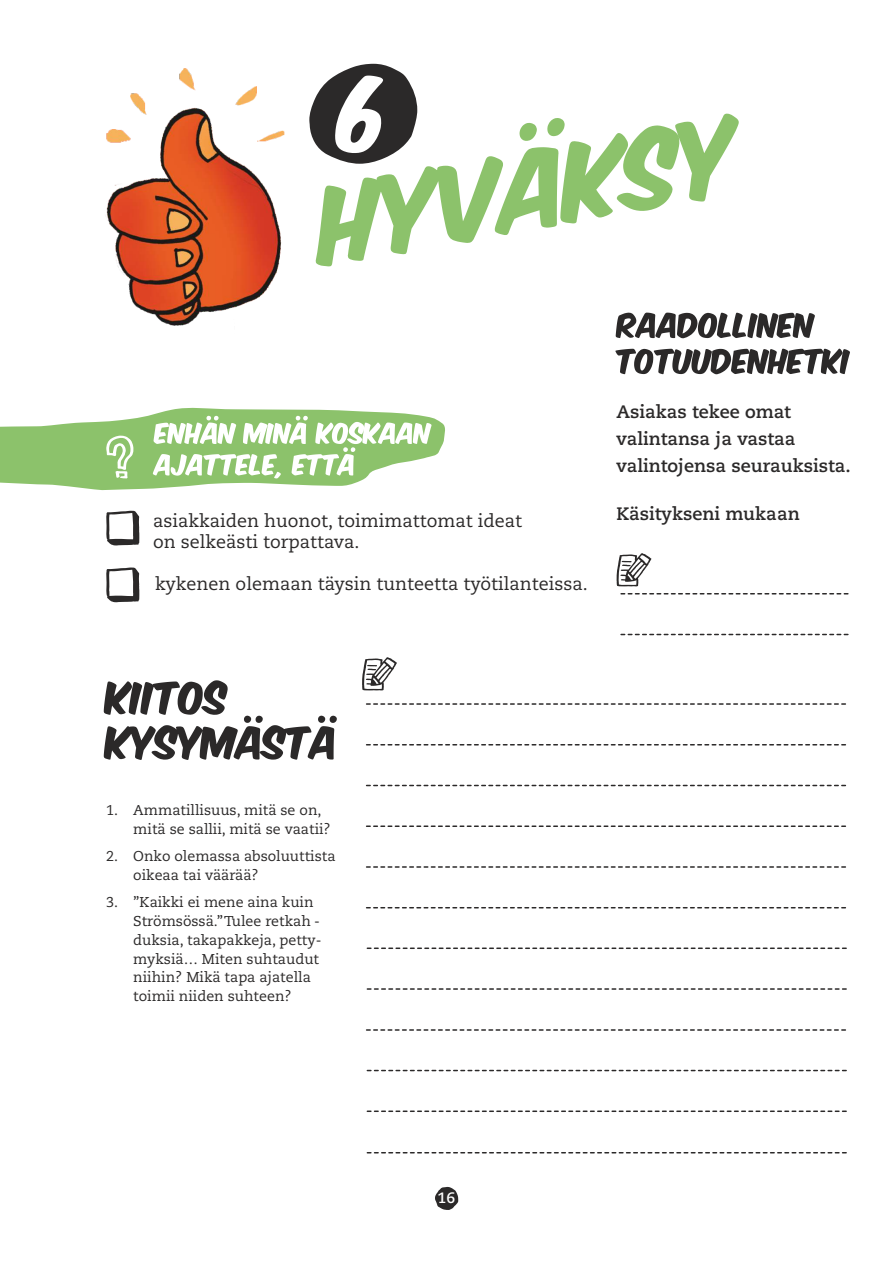
<style>
.page{position:relative;width:893px;height:1263px;background:#fff}
.page>*{position:absolute;margin:0;border:0;box-sizing:border-box;transform-origin:0 0}
.t1{font:18px "Caecilia LT Std";color:#2b2929}
.t2{font:700 18px/27px "Caecilia LT Std";color:#2b2929}
.t3{font:700 15px "Caecilia LT Std";color:#fff}
.t4{font:14.25px/18.8px "Caecilia LT Std";color:#2b2929}
</style>
<div class="page">
<svg style="left:309px;top:63px;width:443px;height:312px"></svg>
<img style="left:106px;top:68px;width:179px;height:258px">
<svg style="left:104px;top:680px;width:233px;height:80px"></svg>
<svg style="left:615px;top:349px;width:235px;height:25px"></svg>
<svg style="left:616px;top:313px;width:199px;height:25px"></svg>
<svg style="left:616px;top:553px;width:233px;height:42px"></svg>
<svg style="left:620px;top:633px;width:229px;height:3px"></svg>
<svg style="left:0;top:407px;width:445px;height:83px"></svg>
<svg style="left:106px;top:510px;width:33px;height:35px"></svg>
<svg style="left:106px;top:567px;width:33px;height:35px"></svg>
<svg style="left:362px;top:657px;width:35px;height:34px"></svg>
<svg style="left:366px;top:744px;width:480px;height:2px"></svg>
<svg style="left:366px;top:825px;width:481px;height:2px"></svg>
<svg style="left:366px;top:907px;width:481px;height:2px"></svg>
<svg style="left:366px;top:947px;width:481px;height:2px"></svg>
<svg style="left:366px;top:988px;width:481px;height:2px"></svg>
<svg style="left:366px;top:703px;width:480px;height:2px"></svg>
<svg style="left:365px;top:784px;width:482px;height:3px"></svg>
<svg style="left:366px;top:866px;width:480px;height:2px"></svg>
<svg style="left:366px;top:1029px;width:480px;height:2px"></svg>
<svg style="left:366px;top:1069px;width:481px;height:3px"></svg>
<svg style="left:366px;top:1110px;width:481px;height:2px"></svg>
<svg style="left:366px;top:1152px;width:481px;height:2px"></svg>
<svg style="left:435px;top:1187px;width:23px;height:23px"></svg>
<p class="t1" style="left:153px;top:513px;width:371px">asiakkaiden huonot, toimimattomat ideat</p>
<p class="t1" style="left:153px;top:534px;width:208px">on selkeästi torpattava.</p>
<p class="t1" style="left:155px;top:576px;width:434px">kykenen olemaan täysin tunteetta työtilanteissa.</p>
<p class="t2" style="left:617px;top:400px;width:236px">Asiakas tekee omat valintansa ja vastaa valintojensa seurauksista.</p>
<p class="t2" style="left:617px;top:502px;width:185px">Käsitykseni mukaan</p>
<p class="t4" style="left:133px;top:802px;width:199px;text-indent:-27px">1. Ammatillisuus, mitä se on, mitä se sallii, mitä se vaatii?</p>
<p class="t4" style="left:133px;top:848px;width:204px;text-indent:-27px">2. Onko olemassa absoluuttista oikeaa tai väärää?</p>
<p class="t4" style="left:133px;top:894px;width:190px;text-indent:-27px">3. ”Kaikki ei mene aina kuin<br>Strömsössä.”Tulee retkah - duksia, takapakkeja, petty&shy;myksiä… Miten suhtaudut niihin? Mikä tapa ajatella</p>
<p class="t4" style="left:133px;top:988px;width:160px">toimii niiden suhteen?</p>
<p class="t3" style="left:438px;top:1191px;width:19px">16</p>
</div>
